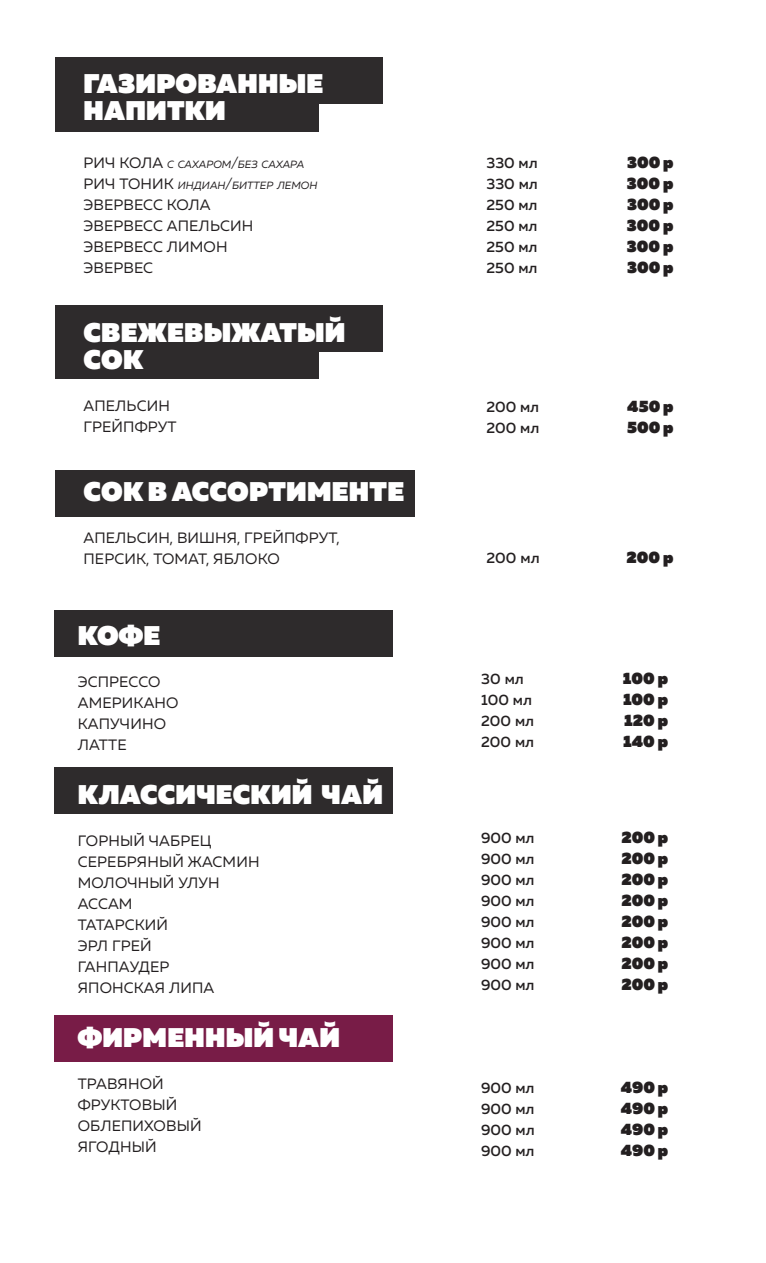
<style>
.page{position:relative;width:766px;height:1263px;background:#fff}
.page>*{position:absolute;margin:0;border:0;box-sizing:border-box;transform-origin:0 0}
.t1{font:800 27px/27px "Muller";letter-spacing:.01em;color:#fff}
.t2{font:800 16.5px "Muller";color:#231f20}
.t3{font:15px/21px "Muller";letter-spacing:.01em;color:#231f20}
.t4{font:500 15px "Muller";color:#231f20}
.t5{font:italic 10.5px "Muller";color:#231f20}
.s1{font-style:normal;font-size:15px}
.s2{font-size:15px}
</style>
<div class="page">
<div style="left:54px;top:1015px;width:338px;height:46px;background:#781c47"></div>
<div style="left:54px;top:768px;width:338px;height:46px;background:#2e2b2c"></div>
<div style="left:54px;top:610px;width:338px;height:46px;background:#2e2b2c"></div>
<div style="left:55px;top:332px;width:263px;height:46px;background:#2e2b2c"></div>
<div style="left:55px;top:470px;width:360px;height:46px;background:#2e2b2c"></div>
<div style="left:55px;top:306px;width:327px;height:46px;background:#2e2b2c"></div>
<div style="left:55px;top:86px;width:263px;height:46px;background:#2e2b2c"></div>
<div style="left:55px;top:57px;width:327px;height:46px;background:#2e2b2c"></div>
<p class="t1" style="left:83px;top:71px;width:241px">ГАЗИРОВАННЫЕ</p>
<p class="t1" style="left:83px;top:98px;width:144px">НАПИТКИ</p>
<p class="t5" style="left:83px;top:158px;width:222px"><span class="s1">РИЧ КОЛА</span> с сахаром<span class="s2">/</span>без сахара</p>
<p class="t5" style="left:83px;top:179px;width:235px"><span class="s1">РИЧ ТОНИК</span> индиан<span class="s2">/</span>биттер лемон</p>
<p class="t3" style="left:83px;top:194px;width:129px">ЭВЕРВЕСС КОЛА</p>
<p class="t3" style="left:83px;top:215px;width:171px">ЭВЕРВЕСС АПЕЛЬСИН</p>
<p class="t3" style="left:83px;top:236px;width:146px">ЭВЕРВЕСС ЛИМОН</p>
<p class="t3" style="left:83px;top:257px;width:71px">ЭВЕРВЕС</p>
<p class="t1" style="left:83px;top:320px;width:263px">СВЕЖЕВЫЖАТЫЙ<br>СОК</p>
<p class="t3" style="left:83px;top:395px;width:88px">АПЕЛЬСИН</p>
<p class="t3" style="left:83px;top:416px;width:95px">ГРЕЙПФРУТ</p>
<p class="t1" style="left:83px;top:479px;width:322px">СОК В АССОРТИМЕНТЕ</p>
<p class="t3" style="left:83px;top:527px;width:258px">АПЕЛЬСИН, ВИШНЯ, ГРЕЙПФРУТ,</p>
<p class="t3" style="left:83px;top:548px;width:198px">ПЕРСИК, ТОМАТ, ЯБЛОКО</p>
<p class="t1" style="left:78px;top:622px;width:84px">КОФЕ</p>
<p class="t3" style="left:78px;top:671px;width:84px">ЭСПРЕССО</p>
<p class="t3" style="left:78px;top:692px;width:102px">АМЕРИКАНО</p>
<p class="t3" style="left:78px;top:713px;width:90px">КАПУЧИНО</p>
<p class="t3" style="left:78px;top:734px;width:50px">ЛАТТЕ</p>
<p class="t1" style="left:78px;top:781px;width:306px">КЛАССИЧЕСКИЙ ЧАЙ</p>
<p class="t3" style="left:78px;top:830px;width:183px">ГОРНЫЙ ЧАБРЕЦ<br>СЕРЕБРЯНЫЙ ЖАСМИН</p>
<p class="t3" style="left:78px;top:872px;width:143px">МОЛОЧНЫЙ УЛУН</p>
<p class="t3" style="left:78px;top:893px;width:56px">АССАМ</p>
<p class="t3" style="left:78px;top:914px;width:92px">ТАТАРСКИЙ</p>
<p class="t3" style="left:78px;top:935px;width:75px">ЭРЛ ГРЕЙ</p>
<p class="t3" style="left:78px;top:956px;width:93px">ГАНПАУДЕР</p>
<p class="t3" style="left:78px;top:977px;width:138px">ЯПОНСКАЯ ЛИПА</p>
<p class="t1" style="left:78px;top:1024px;width:264px">ФИРМЕННЫЙ ЧАЙ</p>
<p class="t3" style="left:78px;top:1073px;width:87px">ТРАВЯНОЙ</p>
<p class="t3" style="left:78px;top:1094px;width:101px">ФРУКТОВЫЙ</p>
<p class="t3" style="left:78px;top:1115px;width:125px">ОБЛЕПИХОВЫЙ</p>
<p class="t3" style="left:78px;top:1136px;width:80px">ЯГОДНЫЙ</p>
<p class="t4" style="left:486px;top:153px;width:53px">330 мл</p>
<p class="t2" style="left:627px;top:152px;width:48px">300 р</p>
<p class="t4" style="left:486px;top:174px;width:53px">330 мл</p>
<p class="t2" style="left:626px;top:173px;width:48px">300 р</p>
<p class="t4" style="left:486px;top:195px;width:52px">250 мл</p>
<p class="t2" style="left:626px;top:194px;width:48px">300 р</p>
<p class="t4" style="left:486px;top:216px;width:53px">250 мл</p>
<p class="t2" style="left:626px;top:215px;width:48px">300 р</p>
<p class="t4" style="left:486px;top:237px;width:53px">250 мл</p>
<p class="t2" style="left:626px;top:236px;width:48px">300 р</p>
<p class="t4" style="left:486px;top:258px;width:52px">250 мл</p>
<p class="t2" style="left:626px;top:257px;width:48px">300 р</p>
<p class="t4" style="left:486px;top:397px;width:54px">200 мл</p>
<p class="t2" style="left:627px;top:395px;width:48px">450 р</p>
<p class="t4" style="left:486px;top:418px;width:54px">200 мл</p>
<p class="t2" style="left:626px;top:416px;width:48px">500 р</p>
<p class="t4" style="left:486px;top:548px;width:55px">200 мл</p>
<p class="t2" style="left:626px;top:547px;width:49px">200 р</p>
<p class="t4" style="left:481px;top:669px;width:44px">30 мл</p>
<p class="t2" style="left:622px;top:667px;width:47px">100 р</p>
<p class="t4" style="left:481px;top:690px;width:52px">100 мл</p>
<p class="t2" style="left:622px;top:688px;width:47px">100 р</p>
<p class="t4" style="left:481px;top:711px;width:54px">200 мл</p>
<p class="t2" style="left:624px;top:709px;width:45px">120 р</p>
<p class="t4" style="left:481px;top:732px;width:54px">200 мл</p>
<p class="t2" style="left:623px;top:730px;width:47px">140 р</p>
<p class="t4" style="left:481px;top:829px;width:55px">900 мл</p>
<p class="t2" style="left:621px;top:827px;width:48px">200 р</p>
<p class="t4" style="left:481px;top:850px;width:55px">900 мл</p>
<p class="t2" style="left:621px;top:848px;width:48px">200 р</p>
<p class="t4" style="left:481px;top:871px;width:55px">900 мл</p>
<p class="t2" style="left:621px;top:869px;width:48px">200 р</p>
<p class="t4" style="left:481px;top:892px;width:55px">900 мл</p>
<p class="t2" style="left:621px;top:890px;width:48px">200 р</p>
<p class="t4" style="left:481px;top:913px;width:55px">900 мл</p>
<p class="t2" style="left:621px;top:911px;width:48px">200 р</p>
<p class="t4" style="left:481px;top:934px;width:55px">900 мл</p>
<p class="t2" style="left:621px;top:932px;width:48px">200 р</p>
<p class="t4" style="left:481px;top:955px;width:55px">900 мл</p>
<p class="t2" style="left:621px;top:953px;width:48px">200 р</p>
<p class="t4" style="left:481px;top:976px;width:55px">900 мл</p>
<p class="t2" style="left:621px;top:974px;width:48px">200 р</p>
<p class="t4" style="left:481px;top:1078px;width:55px">900 мл</p>
<p class="t2" style="left:620px;top:1076px;width:49px">490 р</p>
<p class="t4" style="left:481px;top:1099px;width:55px">900 мл</p>
<p class="t2" style="left:620px;top:1097px;width:49px">490 р</p>
<p class="t4" style="left:481px;top:1120px;width:55px">900 мл</p>
<p class="t2" style="left:620px;top:1118px;width:49px">490 р</p>
<p class="t4" style="left:481px;top:1141px;width:55px">900 мл</p>
<p class="t2" style="left:620px;top:1139px;width:49px">490 р</p>
</div>
